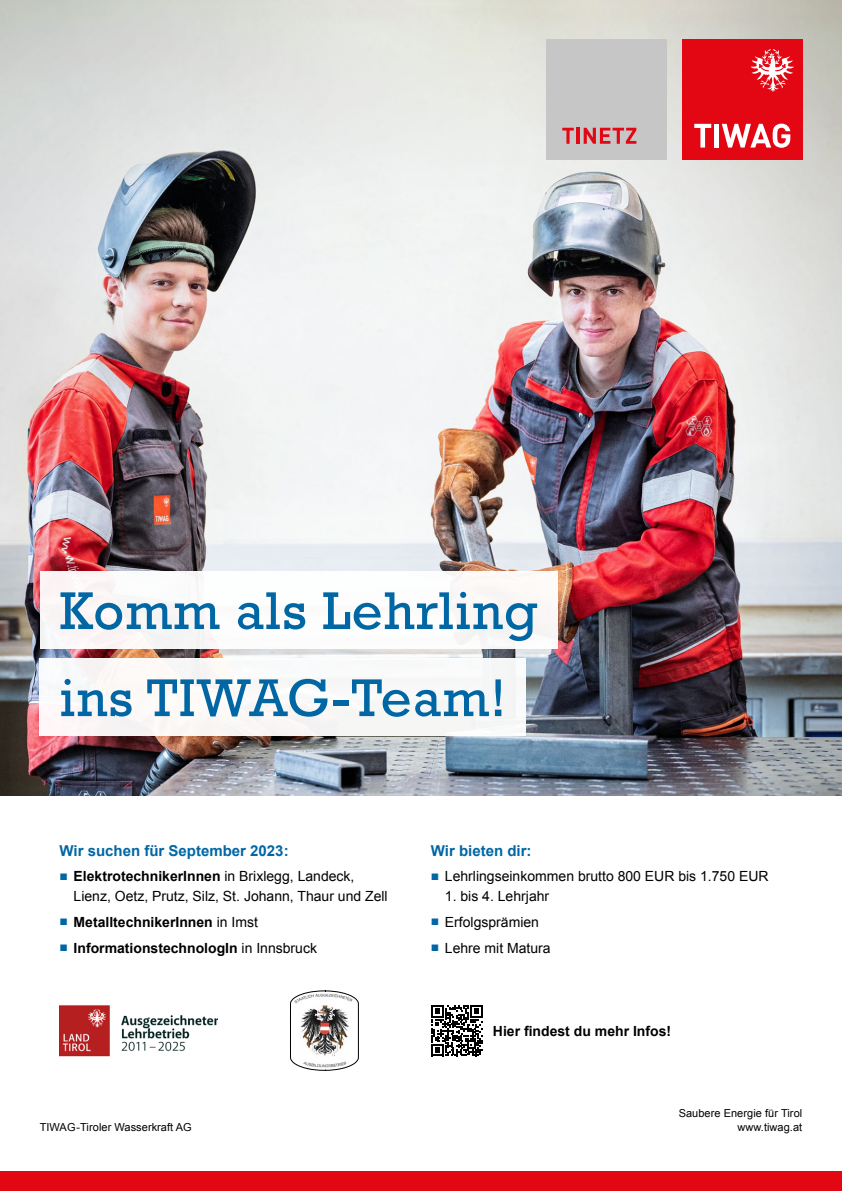
<style>
.page{position:relative;width:842px;height:1191px;background:#fff}
.page>*{position:absolute;margin:0;border:0;box-sizing:border-box;transform-origin:0 0}
.t1{font:54px/87px "Rockwell";letter-spacing:.02em;color:#0067a4}
.t2{font:700 15px "Arial";color:#0067a4}
.t3{font:14px/19.8px "Arial";color:#000}
.t4{font:700 14px "Arial";color:#000}
.t5{font:11px "Arial";letter-spacing:.005em;color:#000}
.s1{color:#0067a4}
.s2{font-weight:700}
.s3{font-weight:400;color:#0067a4}
.s4{font-weight:400}
</style>
<div class="page">
<img style="left:0;top:0;width:842px;height:796px">
<div style="left:40px;top:572px;width:518px;height:77px;background:#fff"></div>
<div style="left:40px;top:659px;width:486px;height:77px;background:#f9f7f6"></div>
<div style="left:0;top:1171px;width:842px;height:20px;background:#e30613"></div>
<div style="left:682px;top:40px;width:120px;height:120px;background:#e30613"></div>
<svg style="left:694px;top:124px;width:17px;height:24px"></svg>
<hr style="left:715px;top:124px;width:4px;height:24px;background:#fff">
<svg style="left:722px;top:124px;width:68px;height:24px"></svg>
<svg style="left:751px;top:49px;width:43px;height:43px"></svg>
<div style="left:546px;top:40px;width:120px;height:120px;background:#c6c6c6"></div>
<svg style="left:562px;top:128px;width:12px;height:16px"></svg>
<hr style="left:576px;top:128px;width:4px;height:16px;background:#e30613">
<svg style="left:584px;top:128px;width:52px;height:16px"></svg>
<img style="left:59px;top:1005px;width:159px;height:52px">
<svg style="left:290px;top:990px;width:69px;height:80px"></svg>
<svg style="left:431px;top:1005px;width:51px;height:51px"></svg>
<h1 class="t1" style="left:60px;top:568px;width:480px">Komm als Lehrling ins TIWAG-Team!</h1>
<p class="t2" style="left:60px;top:840px;width:231px">Wir suchen für September 2023:</p>
<p class="t3" style="left:74px;top:866px;width:316px;text-indent:-14px"><span class="s1">■</span> <span class="s2">ElektrotechnikerInnen</span> in Brixlegg, Landeck,<br>Lienz, Oetz, Prutz, Silz, St. Johann, Thaur und Zell</p>
<p class="t4" style="left:60px;top:912px;width:200px"><span class="s3">■</span> MetalltechnikerInnen <span class="s4">in Imst</span></p>
<p class="t4" style="left:60px;top:938px;width:259px"><span class="s3">■</span> InformationstechnologIn <span class="s4">in Innsbruck</span></p>
<p class="t2" style="left:431px;top:840px;width:102px">Wir bieten dir:</p>
<p class="t3" style="left:431px;top:866px;width:339px"><span class="s1">■</span> Lehrlingseinkommen brutto 800 EUR bis 1.750 EUR</p>
<p class="t3" style="left:445px;top:886px;width:106px">1. bis 4. Lehrjahr</p>
<p class="t3" style="left:431px;top:912px;width:110px"><span class="s1">■</span> Erfolgsprämien</p>
<p class="t3" style="left:431px;top:938px;width:121px"><span class="s1">■</span> Lehre mit Matura</p>
<p class="t4" style="left:493px;top:1021px;width:180px">Hier findest du mehr Infos!</p>
<p class="t5" style="left:679px;top:1105px;width:125px">Saubere Energie für Tirol</p>
<p class="t5" style="left:40px;top:1120px;width:154px">TIWAG-Tiroler Wasserkraft AG</p>
<p class="t5" style="left:737px;top:1120px;width:66px">www.tiwag.at</p>
</div>
